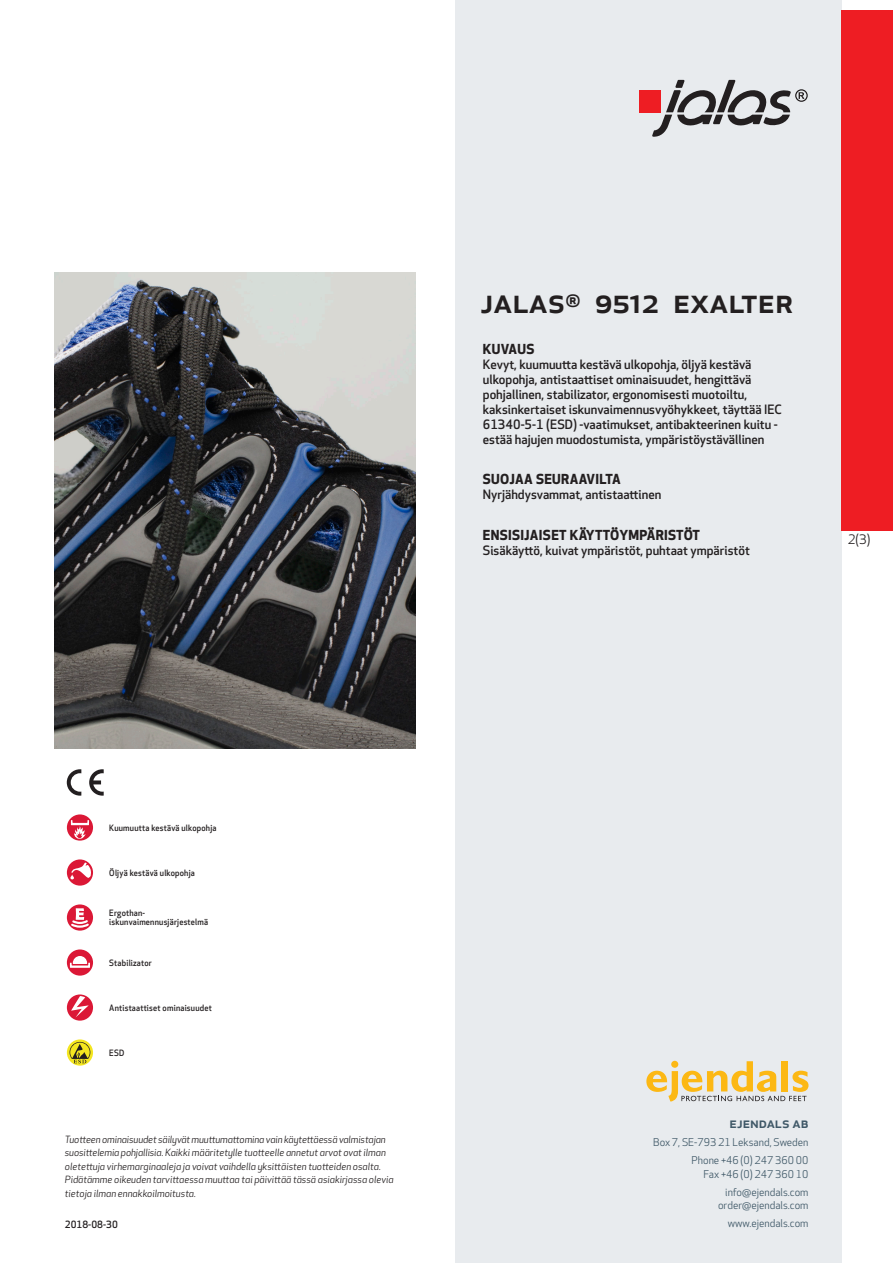
<style>
.page{position:relative;width:893px;height:1263px;background:#fff}
.page>*{position:absolute;margin:0;border:0;box-sizing:border-box;transform-origin:0 0}
.prodname{font:500 34.5px "Apex New";color:#231f20}
.t1{font:500 15px "Apex New";color:#405968}
.Funktion_body{font:700 13.5px "Apex New";letter-spacing:.025em;color:#231f20}
.t2{font:12.75px "Apex New";color:#231f20}
.Funktion_body-2{font:500 12.6px/15px "Apex New";color:#231f20}
.t3{font:10.5px/18px "Apex New";color:#405968;text-align:right}
.t4{font:italic 9.75px/13.5px "Apex New";color:#231f20}
.Sidfot_datum{font:500 9.75px "Apex New";color:#231f20}
.Artikel{font:500 8.55px/9px "Apex New";letter-spacing:.025em;color:#231f20;scale:.95 1}
</style>
<div class="page">
<div style="left:455px;top:0;width:387px;height:1263px;background:#e8ebee"></div>
<svg style="left:646px;top:1061px;width:162px;height:40px"></svg>
<div style="left:842px;top:11px;width:51px;height:520px;background:#ee1d23"></div>
<div style="left:639px;top:90px;width:22px;height:22px;background:#ee1d23"></div>
<svg style="left:652px;top:80px;width:156px;height:57px"></svg>
<svg style="left:67px;top:814px;width:26px;height:27px"></svg>
<svg style="left:71px;top:820px;width:18px;height:19px"></svg>
<svg style="left:67px;top:859px;width:26px;height:27px"></svg>
<svg style="left:70px;top:862px;width:21px;height:17px"></svg>
<svg style="left:67px;top:904px;width:26px;height:27px"></svg>
<svg style="left:69px;top:908px;width:22px;height:21px"></svg>
<div style="left:67px;top:949px;width:26px;height:27px;background:#db1836;border-radius:50%"></div>
<svg style="left:70px;top:956px;width:20px;height:12px"></svg>
<svg style="left:67px;top:994px;width:26px;height:27px"></svg>
<svg style="left:71px;top:996px;width:18px;height:21px"></svg>
<svg style="left:67px;top:1039px;width:26px;height:26px"></svg>
<svg style="left:70px;top:1042px;width:20px;height:21px"></svg>
<svg style="left:89px;top:769px;width:15px;height:27px"></svg>
<svg style="left:67px;top:769px;width:14px;height:27px"></svg>
<img style="left:54px;top:272px;width:361px;height:476px">
<p class="prodname" style="left:480px;top:277px;width:315px">JALAS<sup>®</sup> 9512 Exalter</p>
<p class="Funktion_body" style="left:483px;top:339px;width:53px">KUVAUS</p>
<p class="Funktion_body-2" style="left:483px;top:356px;width:301px">Kevyt, kuumuutta kestävä ulkopohja, öljyä kestävä ulkopohja, antistaattiset ominaisuudet, hengittävä pohjallinen, stabilizator, ergonomisesti muotoiltu, kaksinkertaiset iskunvaimennusvyöhykkeet, täyttää IEC 61340-5-1 (ESD) -vaatimukset, antibakteerinen kuitu - estää hajujen muodostumista, ympäristöystävällinen</p>
<p class="Funktion_body" style="left:483px;top:470px;width:140px">SUOJAA SEURAAVILTA</p>
<p class="Funktion_body-2" style="left:483px;top:487px;width:180px">Nyrjähdysvammat, antistaattinen</p>
<p class="Funktion_body" style="left:483px;top:525px;width:219px">ENSISIJAISET KÄYTTÖYMPÄRISTÖT</p>
<p class="Funktion_body-2" style="left:483px;top:543px;width:268px">Sisäkäyttö, kuivat ympäristöt, puhtaat ympäristöt</p>
<p class="t2" style="left:848px;top:531px;width:24px">2(3)</p>
<p class="Artikel" style="left:109px;top:823px;width:114px">Kuumuutta kestävä ulkopohja</p>
<p class="Artikel" style="left:109px;top:868px;width:92px">Öljyä kestävä ulkopohja</p>
<p class="Artikel" style="left:109px;top:909px;width:106px">Ergothan&shy;iskunvaimennusjärjestelmä</p>
<p class="Artikel" style="left:109px;top:958px;width:46px">Stabilizator</p>
<p class="Artikel" style="left:109px;top:1003px;width:109px">Antistaattiset ominaisuudet</p>
<p class="Artikel" style="left:109px;top:1048px;width:17px">ESD</p>
<p class="t4" style="left:65px;top:1132px;width:330px">Tuotteen ominaisuudet säilyvät muuttumattomina vain käytettäessä valmistajan suosittelemia pohjallisia. Kaikki määritetylle tuotteelle annetut arvot ovat ilman oletettuja virhemarginaaleja ja voivat vaihdella yksittäisten tuotteiden osalta.<br>Pidätämme oikeuden tarvittaessa muuttaa tai päivittää tässä asiakirjassa olevia tietoja ilman ennakkoilmoitusta.</p>
<p class="Sidfot_datum" style="left:65px;top:1218px;width:54px">2018-08-30</p>
<p class="t1" style="left:729px;top:1113px;width:80px">ejendals ab</p>
<p class="t3" style="left:653px;top:1133px;width:157px">Box 7, SE-793 21 Leksand, Sweden<br>Phone +46 (0) 247 360 00</p>
<p class="t3" style="left:703px;top:1165px;width:107px">Fax +46 (0) 247 360 10 info@ejendals.com</p>
<p class="t3" style="left:718px;top:1196px;width:92px">order@ejendals.com</p>
<p class="t3" style="left:728px;top:1215px;width:82px">www.ejendals.com</p>
</div>
